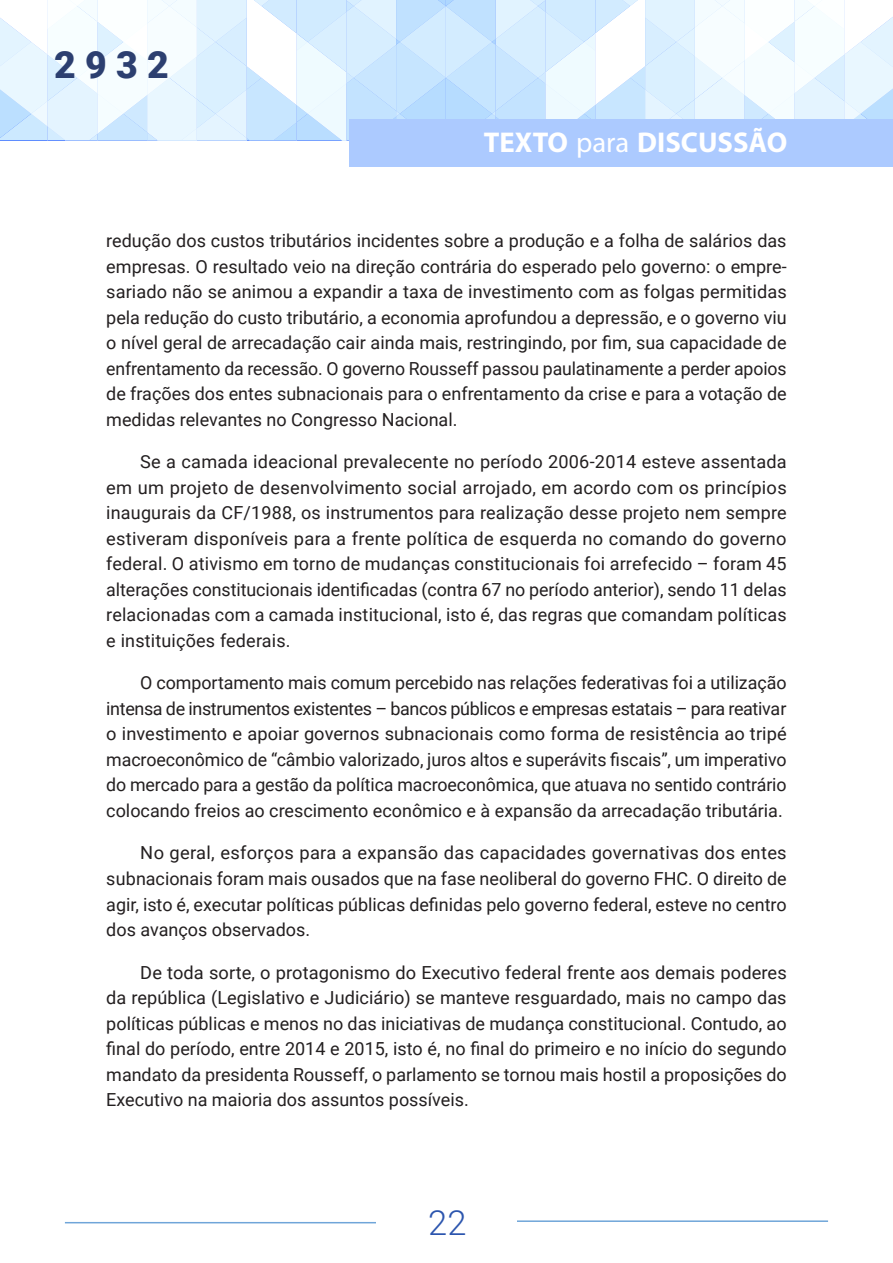
<style>
.page{position:relative;width:893px;height:1263px;background:#fff}
.page>*{position:absolute;margin:0;border:0;box-sizing:border-box;transform-origin:0 0}
.t1{font:900 37.5px "Roboto";color:#2c3f70}
.t2{font:300 34.5px "Roboto";color:#2c55ae}
.t3{font:700 28.65px "Myriad Pro";color:#fff}
.texto_corrido{font:18px/25.5px "Roboto";color:#231f20;text-align:justify}
.s1{font-weight:400}
</style>
<div class="page">
<svg style="left:0;top:0;width:893px;height:140px"></svg>
<div style="left:349px;top:119px;width:544px;height:48px;background:#accaff"></div>
<hr style="left:517px;top:1220px;width:311px;height:2px;background:#6fa5d9">
<hr style="left:65px;top:1222px;width:311px;height:1px;background:#6fa5d9">
<h1 class="t1" style="left:54px;top:38px;width:116px">2932</h1>
<h3 class="t3" style="left:484px;top:124px;width:305px">TEXTO <span class="s1">para</span> DISCUSSÃO</h3>
<p class="texto_corrido" style="left:106px;top:228px;width:682px">redução dos custos tributários incidentes sobre a produção e a folha de salários das empresas. O resultado veio na direção contrária do esperado pelo governo: o empre&shy;sariado não se animou a expandir a taxa de investimento com as folgas permitidas pela redução do custo tributário, a economia aprofundou a depressão, e o governo viu o nível geral de arrecadação cair ainda mais, restringindo, por fim, sua capacidade de enfrentamento da recessão. O governo Rousseff passou paulatinamente a perder apoios de frações dos entes subnacionais para o enfrentamento da crise e para a votação de medidas relevantes no Congresso Nacional.</p>
<p class="texto_corrido" style="left:106px;top:449px;width:682px;text-indent:34px">Se a camada ideacional prevalecente no período 2006-2014 esteve assentada em um projeto de desenvolvimento social arrojado, em acordo com os princípios inaugurais da CF/1988, os instrumentos para realização desse projeto nem sempre estiveram disponíveis para a frente política de esquerda no comando do governo federal. O ativismo em torno de mudanças constitucionais foi arrefecido – foram 45 alterações constitucionais identificadas (contra 67 no período anterior), sendo 11 delas relacionadas com a camada institucional, isto é, das regras que comandam políticas e instituições federais.</p>
<p class="texto_corrido" style="left:106px;top:670px;width:682px;text-indent:34px">O comportamento mais comum percebido nas relações federativas foi a utilização intensa de instrumentos existentes – bancos públicos e empresas estatais – para reativar o investimento e apoiar governos subnacionais como forma de resistência ao tripé macroeconômico de “câmbio valorizado, juros altos e superávits fiscais”, um imperativo do mercado para a gestão da política macroeconômica, que atuava no sentido contrário colocando freios ao crescimento econômico e à expansão da arrecadação tributária.</p>
<p class="texto_corrido" style="left:106px;top:840px;width:682px;text-indent:34px">No geral, esforços para a expansão das capacidades governativas dos entes subnacionais foram mais ousados que na fase neoliberal do governo FHC. O direito de agir, isto é, executar políticas públicas definidas pelo governo federal, esteve no centro dos avanços observados.</p>
<p class="texto_corrido" style="left:106px;top:959px;width:682px;text-indent:34px">De toda sorte, o protagonismo do Executivo federal frente aos demais poderes da república (Legislativo e Judiciário) se manteve resguardado, mais no campo das políticas públicas e menos no das iniciativas de mudança constitucional. Contudo, ao final do período, entre 2014 e 2015, isto é, no final do primeiro e no início do segundo mandato da presidenta Rousseff, o parlamento se tornou mais hostil a proposições do Executivo na maioria dos assuntos possíveis.</p>
<h2 class="t2" style="left:428px;top:1198px;width:40px">22</h2>
</div>
